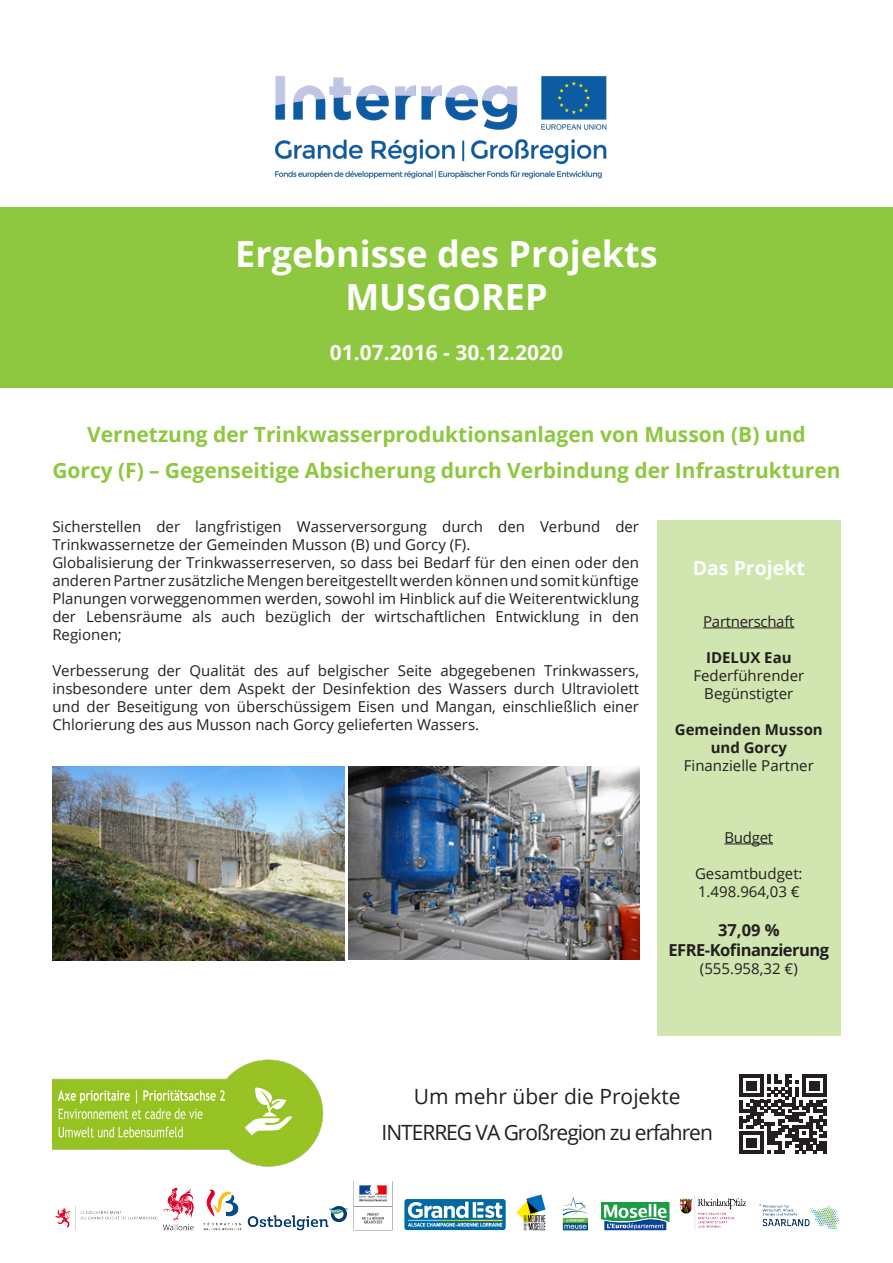
<style>
.page{position:relative;width:893px;height:1263px;background:#fff}
.page>*{position:absolute;margin:0;border:0;box-sizing:border-box;transform-origin:0 0}
.t1{font:700 36px "Open Sans";color:#fff}
.t2{font:700 21px "Open Sans";color:#8ec740}
.t3{font:21px "Open Sans";letter-spacing:-.05em;color:#231f20}
.t4{font:700 21px "Open Sans";color:#fff}
.t5{font:21px "Open Sans";color:#231f20}
.t6{font:700 19.5px "Open Sans";color:#fff}
.t7{font:700 16.5px "Open Sans";letter-spacing:-.03em;color:#231f20}
.t8{font:15px/18px "Open Sans";color:#231f20;text-align:justify}
.t9{font:700 15px/18px "Open Sans";color:#231f20;text-align:center}
.t10{font:15px "Open Sans";letter-spacing:-.02em;color:#231f20}
</style>
<div class="page">
<img style="left:52px;top:1059px;width:272px;height:108px">
<div style="left:0;top:208px;width:893px;height:180px;background:#8ec740"></div>
<svg style="left:740px;top:1074px;width:87px;height:80px"></svg>
<div style="left:657px;top:520px;width:184px;height:516px;background:#d0e5af"></div>
<hr style="left:703px;top:627px;width:91px;height:1px;background:#231f20">
<hr style="left:725px;top:843px;width:48px;height:1px;background:#231f20">
<img style="left:56px;top:1181px;width:785px;height:50px">
<img style="left:275px;top:76px;width:332px;height:103px">
<img style="left:53px;top:766px;width:292px;height:194px">
<img style="left:349px;top:766px;width:290px;height:194px">
<p class="t1" style="left:235px;top:228px;width:424px">Ergebnisse des Projekts</p>
<p class="t1" style="left:345px;top:272px;width:204px">MUSGOREP</p>
<p class="t4" style="left:330px;top:338px;width:235px">01.07.2016 - 30.12.2020</p>
<p class="t2" style="left:87px;top:419px;width:720px">Vernetzung der Trinkwasserproduktionsanlagen von Musson (B) und</p>
<p class="t2" style="left:52px;top:455px;width:790px">Gorcy (F) – Gegenseitige Absicherung durch Verbindung der Infrastrukturen</p>
<p class="t8" style="left:52px;top:517px;width:588px">Sicherstellen der langfristigen Wasserversorgung durch den Verbund der<br>Trinkwassernetze der Gemeinden Musson (B) und Gorcy (F).</p>
<p class="t8" style="left:52px;top:553px;width:588px">Globalisierung der Trinkwasserreserven, so dass bei Bedarf für den einen oder den anderen Partner zusätzliche Mengen bereitgestellt werden können und somit künftige Planungen vorweggenommen werden, sowohl im Hinblick auf die Weiterentwicklung der Lebensräume als auch bezüglich der wirtschaftlichen Entwicklung in den Regionen;</p>
<p class="t8" style="left:52px;top:661px;width:588px">Verbesserung der Qualität des auf belgischer Seite abgegebenen Trinkwassers, insbesondere unter dem Aspekt der Desinfektion des Wassers durch Ultraviolett und der Beseitigung von überschüssigem Eisen und Mangan, einschließlich einer Chlorierung des aus Musson nach Gorcy gelieferten Wassers.</p>
<p class="t6" style="left:693px;top:554px;width:114px">Das Projekt</p>
<p class="t10" style="left:703px;top:611px;width:93px">Partnerschaft</p>
<p class="t9" style="left:706px;top:648px;width:87px">IDELUX Eau</p>
<p class="t8" style="left:693px;top:666px;width:112px;text-align:center">Federführender<br>Begünstigter</p>
<p class="t9" style="left:675px;top:720px;width:149px">Gemeinden Musson und Gorcy</p>
<p class="t8" style="left:684px;top:756px;width:131px">Finanzielle Partner</p>
<p class="t8" style="left:725px;top:828px;width:50px">Budget</p>
<p class="t8" style="left:695px;top:864px;width:109px">Gesamtbudget:</p>
<p class="t8" style="left:698px;top:882px;width:103px">1.498.964,03 €</p>
<p class="t7" style="left:718px;top:919px;width:63px">37,09 %</p>
<p class="t7" style="left:669px;top:938px;width:162px">EFRE-Kofinanzierung</p>
<p class="t8" style="left:700px;top:959px;width:99px">(555.958,32 €)</p>
<p class="t5" style="left:414px;top:1082px;width:268px">Um mehr über die Projekte</p>
<p class="t3" style="left:382px;top:1118px;width:333px">INTERREG VA Großregion zu erfahren</p>
</div>
